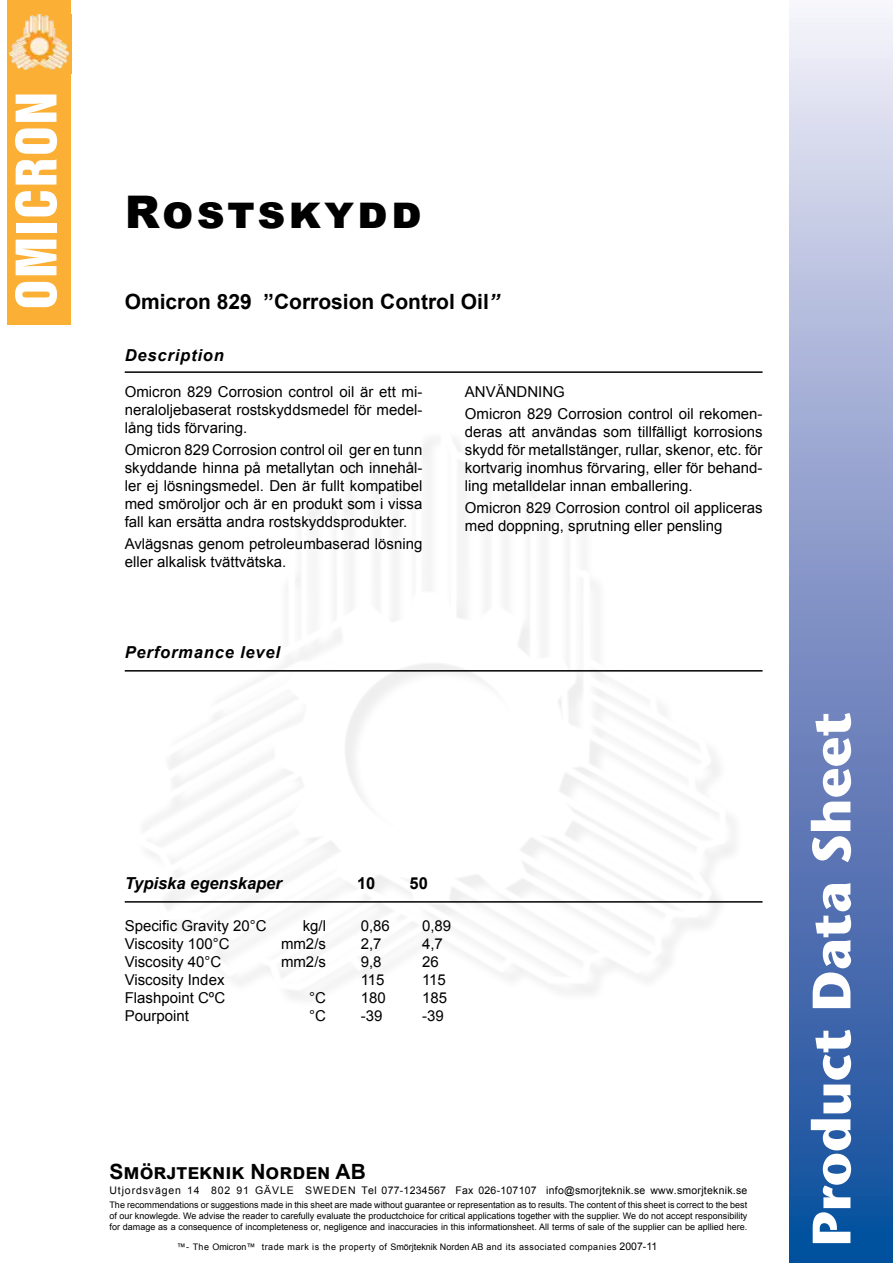
<style>
.page{position:relative;width:893px;height:1263px;background:#fff}
.page>*{position:absolute;margin:0;border:0;box-sizing:border-box;transform-origin:0 0}
.t1{font:700 54px "Stone Sans";color:#fff}
.t2{font:51px "Swiss 921 BT Regular A";letter-spacing:.04em;color:#fff;scale:1.04 1}
.t3{font:900 45px "Arial";letter-spacing:.07em;color:#000}
.t4{font:700 21px "Arial";color:#000}
.t5{font:italic 700 16.5px "Arial";letter-spacing:.05em;color:#000}
.t6{font:italic 700 16.5px "Arial";color:#000}
.t7{font:700 16.5px "Arial";color:#000}
.t8{font:15px/18px "Arial";color:#000}
.t9{font:10.5px "Arial";letter-spacing:.025em;color:#000}
.t10{font:9px/10.8px "Arial";color:#000;text-align:justify}
.t11{font:9px "Arial";letter-spacing:.05em;color:#000}
.s1{font-style:italic}
.s2{font-size:10.5px}
</style>
<div class="page">
<svg style="left:131px;top:439px;width:596px;height:552px"></svg>
<svg style="left:789px;top:13px;width:104px;height:1250px;background:#7d94c6"></svg>
<div style="left:7px;top:0;width:64px;height:325px;background:#fbaf34"></div>
<img style="left:9px;top:14px;width:60px;height:56px">
<hr style="left:125px;top:670px;width:638px;height:1px;background:#000">
<hr style="left:125px;top:371px;width:638px;height:2px;background:#000">
<hr style="left:125px;top:901px;width:638px;height:2px;background:#000">
<h2 class="t2" style="left:3px;top:309px;width:210px;rotate:-90deg">OMICRON</h2>
<h3 class="t3" style="left:125px;top:179px;width:299px">Rostskydd</h3>
<h3 class="t4" style="left:125px;top:286px;width:376px">Omicron 829 ”Corrosion Control Oil<span class="s1">”</span></h3>
<p class="t5" style="left:125px;top:344px;width:101px">Description</p>
<p class="t8" style="left:125px;top:382px;width:299px;text-align:justify">Omicron 829 Corrosion control oil är ett mi&shy;neraloljebaserat rostskyddsmedel för medel&shy;lång tids förvaring.</p>
<p class="t8" style="left:125px;top:441px;width:299px;text-align:justify">Omicron 829 Corrosion control oil ger en tunn skyddande hinna på metallytan och innehål&shy;ler ej lösningsmedel. Den är fullt kompatibel med smöroljor och är en produkt som i vissa fall kan ersätta andra rostskyddsprodukter.</p>
<p class="t8" style="left:125px;top:535px;width:299px">Avlägsnas genom petroleumbaserad lösning eller alkalisk tvättvätska.</p>
<p class="t5" style="left:125px;top:642px;width:157px">Performance level</p>
<p class="t8" style="left:465px;top:380px;width:299px;line-height:22.2px">ANVÄNDNING<br>Omicron 829 Corrosion control oil rekomen-</p>
<p class="t8" style="left:465px;top:423px;width:299px;text-align:justify">deras att användas som tillfälligt korrosions skydd för metallstänger, rullar, skenor, etc. för kortvarig inomhus förvaring, eller för behand&shy;ling metalldelar innan emballering.</p>
<p class="t8" style="left:465px;top:499px;width:299px">Omicron 829 Corrosion control oil appliceras med doppning, sprutning eller pensling</p>
<p class="t6" style="left:125px;top:873px;width:159px">Typiska egenskaper</p>
<p class="t7" style="left:357px;top:872px;width:20px">10</p>
<p class="t7" style="left:410px;top:872px;width:20px">50</p>
<p class="t8" style="left:361px;top:916px;width:31px">0,86<br>2,7<br>9,8<br>115<br>180 -39</p>
<p class="t8" style="left:422px;top:916px;width:31px">0,89<br>4,7<br>26<br>115<br>185 -39</p>
<p class="t8" style="left:125px;top:916px;width:143px">Specific Gravity 20°C<br>Viscosity 100°C<br>Viscosity 40°C<br>Viscosity Index<br>Flashpoint CºC<br>Pourpoint</p>
<p class="t8" style="left:281px;top:916px;width:46px;text-align:justify;text-indent:22px">kg/l mm2/s mm2/s</p>
<p class="t8" style="left:309px;top:988px;width:18px">°C °C</p>
<h3 class="t4" style="left:109px;top:1157px;width:258px">Smörjteknik Norden AB</h3>
<p class="t9" style="left:109px;top:1183px;width:639px">Utjordsvägen 14 802 91 GÄVLE SWEDEN Tel 077-1234567 Fax 026-107107 info@smorjteknik.se www.smorjteknik.se</p>
<p class="t10" style="left:109px;top:1199px;width:639px">The recommendations or suggestions made in this sheet are made without guarantee or representation as to results. The content of this sheet is correct to the best of our knowlegde. We advise the reader to carefully evaluate the productchoice for critical applications together with the supplier. We do not accept responsibility for damage as a consequence of incompleteness or, negligence and inaccuracies in this informationsheet. All terms of sale of the supplier can be apllied here.</p>
<p class="t11" style="left:177px;top:1241px;width:482px">™- The Omicron™ trade mark is the property of Smörjteknik Norden AB and its associated companies <span class="s2">2007-11</span></p>
<h1 class="t1" style="left:799px;top:1246px;width:536px;rotate:-90deg">Product Data Sheet</h1>
</div>
